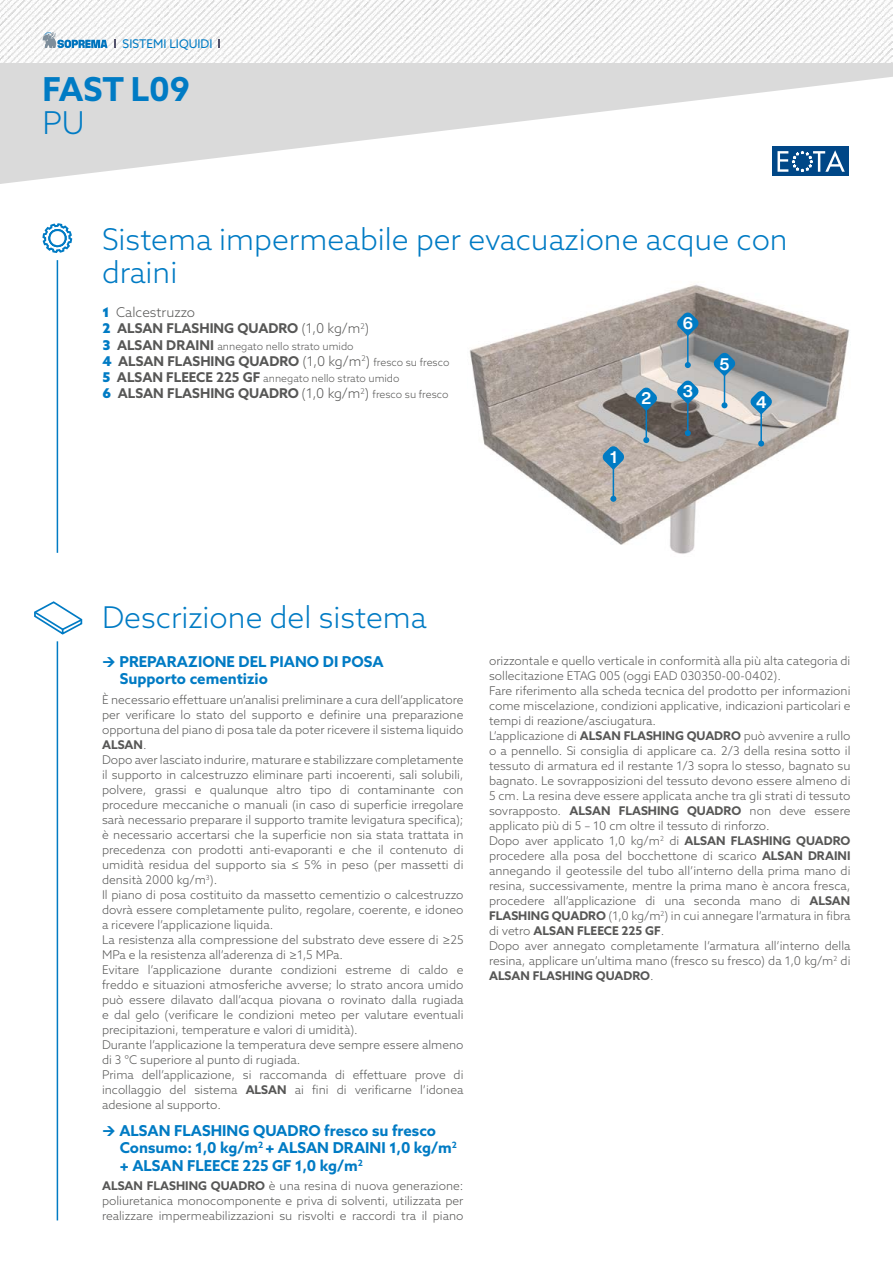
<style>
.page{position:relative;width:893px;height:1263px;background:#fff}
.page>*{position:absolute;margin:0;border:0;box-sizing:border-box;transform-origin:0 0}
.t1{font:700 33px "Azo Sans";color:#007bc4}
.t2{font:300 31.5px "Azo Sans";color:#007bc4}
.t3{font:300 30px/33px "Azo Sans";color:#007bc4}
.t4{font:700 16.5px "Helvetica Now Display";color:#fff}
.t5{font:700 15px/17.5px "Azo Sans";color:#007bc4}
.t6{font:700 13.5px "Azo Sans";color:#575756}
.t7{font:300 13.5px/16.2px "Azo Sans";color:#575756}
.t8{font:300 12px/15px "Azo Sans";color:#575756}
.t9{font:12px "Azo Sans";color:#007bc4}
.t10{font:300 10.5px "Azo Sans";color:#575756}
.s1{font-weight:900;color:#007bc4}
.s2{font-weight:700}
.s3{font-weight:900;font-size:13.5px;color:#007bc4}
.s4{font-weight:700;font-size:13.5px}
.s5{font-weight:300}
.s6{font-weight:300;font-size:10.5px}
</style>
<div class="page">
<img style="left:469px;top:284px;width:380px;height:270px">
<hr style="left:57px;top:260px;width:1px;height:293px;background:#007bc4">
<svg style="left:42px;top:223px;width:31px;height:30px"></svg>
<svg style="left:677px;top:380px;width:22px;height:24px"></svg>
<hr style="left:687px;top:399px;width:2px;height:34px;background:#007bc4">
<svg style="left:685px;top:430px;width:6px;height:6px"></svg>
<svg style="left:635px;top:387px;width:22px;height:24px"></svg>
<hr style="left:646px;top:406px;width:1px;height:34px;background:#007bc4">
<svg style="left:643px;top:437px;width:6px;height:6px"></svg>
<svg style="left:602px;top:446px;width:23px;height:24px"></svg>
<hr style="left:613px;top:464px;width:1px;height:35px;background:#007bc4">
<svg style="left:610px;top:496px;width:6px;height:6px"></svg>
<svg style="left:750px;top:390px;width:22px;height:25px"></svg>
<hr style="left:760px;top:409px;width:2px;height:34px;background:#007bc4">
<svg style="left:758px;top:440px;width:6px;height:6px"></svg>
<svg style="left:713px;top:352px;width:23px;height:24px"></svg>
<hr style="left:724px;top:371px;width:1px;height:34px;background:#007bc4">
<svg style="left:721px;top:402px;width:6px;height:6px"></svg>
<svg style="left:677px;top:312px;width:22px;height:24px"></svg>
<hr style="left:687px;top:331px;width:2px;height:34px;background:#007bc4">
<svg style="left:685px;top:362px;width:6px;height:6px"></svg>
<svg style="left:34px;top:601px;width:49px;height:34px"></svg>
<hr style="left:57px;top:641px;width:1px;height:579px;background:#007bc4">
<svg style="left:0;top:63px;width:893px;height:121px;fill:#dadada"></svg>
<img style="left:0;top:0;width:893px;height:63px">
<svg style="left:43px;top:32px;width:64px;height:16px"></svg>
<div style="left:773px;top:147px;width:76px;height:29px;background:#004787"></div>
<svg style="left:777px;top:150px;width:68px;height:22px"></svg>
<p class="t9" style="left:123px;top:36px;width:91px">SISTEMI LIQUIDI</p>
<h1 class="t1" style="left:42px;top:68px;width:149px">FAST L09</h1>
<h2 class="t2" style="left:42px;top:103px;width:44px">PU</h2>
<h3 class="t3" style="left:102px;top:222px;width:687px">Sistema impermeabile per evacuazione acque con draini</h3>
<p class="t7" style="left:103px;top:304px;width:268px"><span class="s1">1</span> Calcestruzzo<br><span class="s1">2</span> <span class="s2">ALSAN FLASHING QUADRO</span> (1,0 kg/m<sup>2</sup>)</p>
<p class="t10" style="left:103px;top:339px;width:253px"><span class="s3">3</span> <span class="s4">ALSAN DRAINI</span> annegato nello strato umido</p>
<p class="t6" style="left:103px;top:352px;width:348px"><span class="s1">4</span> ALSAN FLASHING QUADRO <span class="s5">(1,0 kg/m</span><sup>2</sup><span class="s5">)</span> <span class="s6">fresco su fresco</span></p>
<p class="t10" style="left:103px;top:372px;width:298px"><span class="s3">5</span> <span class="s4">ALSAN FLEECE 225 GF</span> annegato nello strato umido</p>
<p class="t6" style="left:103px;top:384px;width:347px"><span class="s1">6</span> ALSAN FLASHING QUADRO <span class="s5">(1,0 kg/m</span><sup>2</sup><span class="s5">)</span> <span class="s6">fresco su fresco</span></p>
<h3 class="t4" style="left:683px;top:380px;width:12px">3</h3>
<h3 class="t4" style="left:683px;top:312px;width:12px">6</h3>
<h3 class="t4" style="left:719px;top:352px;width:11px">5</h3>
<h3 class="t4" style="left:641px;top:387px;width:11px">2</h3>
<h3 class="t4" style="left:756px;top:391px;width:12px">4</h3>
<h3 class="t4" style="left:610px;top:446px;width:8px">1</h3>
<h3 class="t3" style="left:102px;top:600px;width:326px">Descrizione del sistema</h3>
<p class="t5" style="left:119px;top:653px;width:266px">PREPARAZIONE DEL PIANO DI POSA<br>Supporto cementizio</p>
<p class="t8" style="left:102px;top:692px;width:363px">È necessario effettuare un’analisi preliminare a cura dell’applicatore per verificare lo stato del supporto e definire una preparazione opportuna del piano di posa tale da poter ricevere il sistema liquido <span class="s2">ALSAN</span>.<br>Dopo aver lasciato indurire, maturare e stabilizzare completamente il supporto in calcestruzzo eliminare parti incoerenti, sali solubili, polvere, grassi e qualunque altro tipo di contaminante con procedure meccaniche o manuali (in caso di superficie irregolare sarà necessario preparare il supporto tramite levigatura specifica); è necessario accertarsi che la superficie non sia stata trattata in precedenza con prodotti anti-evaporanti e che il contenuto di umidità residua del supporto sia ≤ 5% in peso (per massetti di densità 2000 kg/m<sup>3</sup>).<br>Il piano di posa costituito da massetto cementizio o calcestruzzo dovrà essere completamente pulito, regolare, coerente, e idoneo a ricevere l’applicazione liquida.<br>La resistenza alla compressione del substrato deve essere di ≥25<br>MPa e la resistenza all’aderenza di ≥1,5 MPa.<br>Evitare l’applicazione durante condizioni estreme di caldo e freddo e situazioni atmosferiche avverse; lo strato ancora umido può essere dilavato dall’acqua piovana o rovinato dalla rugiada e dal gelo (verificare le condizioni meteo per valutare eventuali precipitazioni, temperature e valori di umidità).<br>Durante l’applicazione la temperatura deve sempre essere almeno di 3 °C superiore al punto di rugiada.<br>Prima dell’applicazione, si raccomanda di effettuare prove di incollaggio del sistema <span class="s2">ALSAN</span> ai fini di verificarne l’idonea adesione al supporto.</p>
<p class="t5" style="left:119px;top:1121px;width:339px">ALSAN FLASHING QUADRO fresco su fresco<br>Consumo: 1,0 kg/m<sup>2</sup> + ALSAN DRAINI 1,0 kg/m<sup>2 </sup>+ ALSAN FLEECE 225 GF 1,0 kg/m<sup>2</sup></p>
<p class="t8" style="left:102px;top:1178px;width:363px;text-align:justify"><span class="s2">ALSAN FLASHING QUADRO</span> è una resina di nuova generazione: poliuretanica monocomponente e priva di solventi, utilizzata per realizzare impermeabilizzazioni su risvolti e raccordi tra il piano</p>
<p class="t8" style="left:489px;top:653px;width:363px">orizzontale e quello verticale in conformità alla più alta categoria di sollecitazione ETAG 005 (oggi EAD 030350-00-0402).<br>Fare riferimento alla scheda tecnica del prodotto per informazioni come miscelazione, condizioni applicative, indicazioni particolari e tempi di reazione/asciugatura.<br>L’applicazione di <span class="s2">ALSAN FLASHING QUADRO</span> può avvenire a rullo o a pennello. Si consiglia di applicare ca. 2/3 della resina sotto il tessuto di armatura ed il restante 1/3 sopra lo stesso, bagnato su bagnato. Le sovrapposizioni del tessuto devono essere almeno di 5 cm. La resina deve essere applicata anche tra gli strati di tessuto sovrapposto. <span class="s2">ALSAN FLASHING QUADRO</span> non deve essere applicato più di 5 – 10 cm oltre il tessuto di rinforzo.<br>Dopo aver applicato 1,0 kg/m<sup>2</sup> di <span class="s2">ALSAN FLASHING QUADRO </span>procedere alla posa del bocchettone di scarico <span class="s2">ALSAN DRAINI </span>annegando il geotessile del tubo all’interno della prima mano di resina, successivamente, mentre la prima mano è ancora fresca, procedere all’applicazione di una seconda mano di <span class="s2">ALSAN FLASHING QUADRO</span> (1,0 kg/m<sup>2</sup>) in cui annegare l’armatura in fibra di vetro <span class="s2">ALSAN FLEECE 225 GF</span>.<br>Dopo aver annegato completamente l’armatura all’interno della resina, applicare un’ultima mano (fresco su fresco) da 1,0 kg/m<sup>2</sup> di <span class="s2">ALSAN FLASHING QUADRO</span>.</p>
</div>
